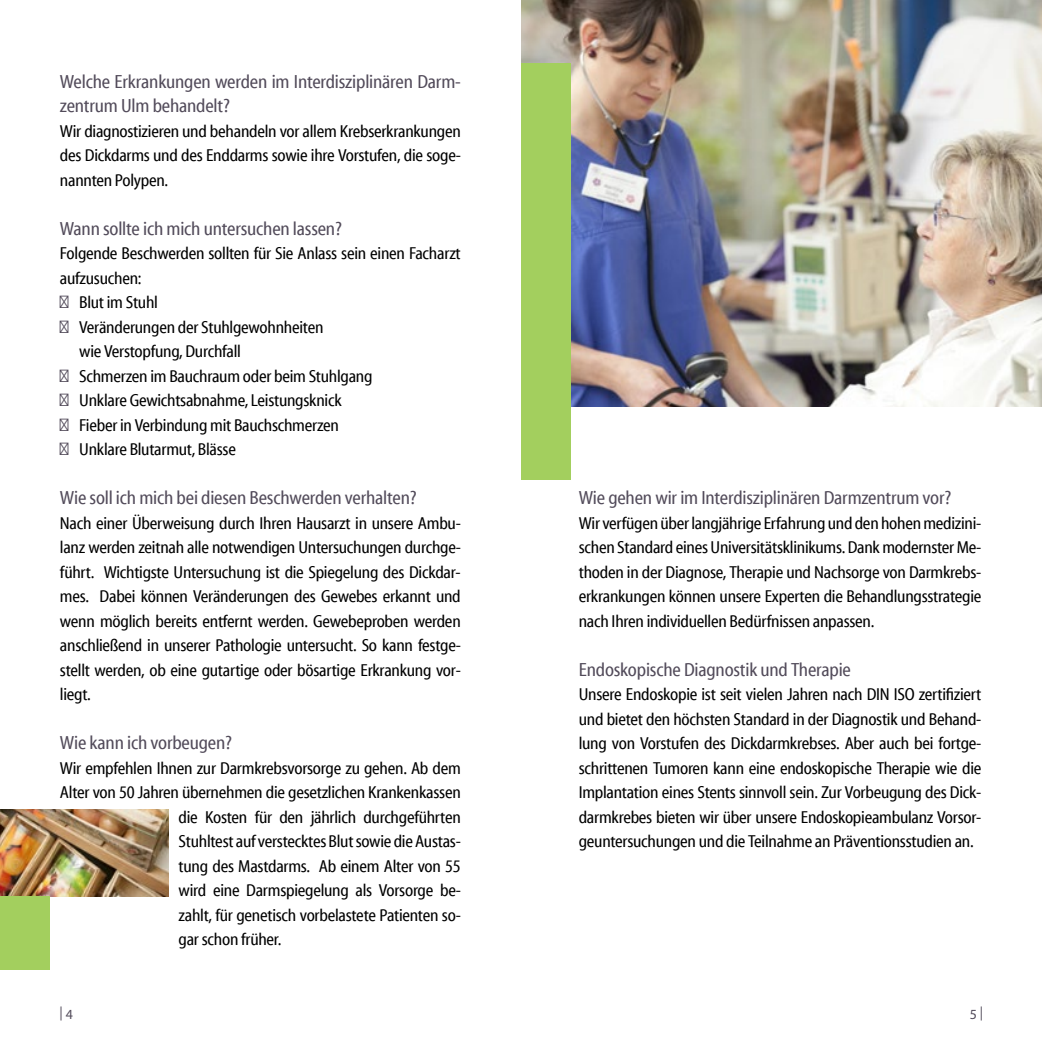
<style>
.page{position:relative;width:1042px;height:1042px;background:#fff}
.page>*{position:absolute;margin:0;border:0;box-sizing:border-box;transform-origin:0 0}
.t1{font:condensed 19.25px/24.5px "Myriad Web Pro";letter-spacing:-.01em;color:#524b5a}
.t2{font:condensed 17.5px/24.5px "Myriad Web Pro";letter-spacing:-.015em;color:#000;text-align:justify}
.t3{font:14px "Myriad Pro";color:#524b5a}
.s1{color:#524b5a}
</style>
<div class="page">
<img style="left:0;top:810px;width:169px;height:86px">
<img style="left:521px;top:0;width:521px;height:406px">
<div style="left:521px;top:63px;width:49px;height:417px;background:#a3cf5e"></div>
<div style="left:0;top:896px;width:50px;height:74px;background:#a3cf5e"></div>
<p class="t1" style="left:60px;top:69px;width:402px">Welche Erkrankungen werden im Interdisziplinären Darm&shy;zentrum Ulm behandelt?</p>
<p class="t2" style="left:60px;top:119px;width:402px">Wir diagnostizieren und behandeln vor allem Krebserkrankungen des Dickdarms und des Enddarms sowie ihre Vorstufen, die soge&shy;nannten Polypen.</p>
<p class="t1" style="left:60px;top:216px;width:283px">Wann sollte ich mich untersuchen lassen?</p>
<p class="t2" style="left:60px;top:241px;width:402px">Folgende Beschwerden sollten für Sie Anlass sein einen Facharzt</p>
<p class="t2" style="left:60px;top:266px;width:83px">aufzusuchen:</p>
<p class="t2" style="left:60px;top:290px;width:99px"><span class="s1">➜</span> Blut im Stuhl</p>
<p class="t2" style="left:60px;top:315px;width:265px"><span class="s1">➜</span> Veränderungen der Stuhlgewohnheiten</p>
<p class="t2" style="left:79px;top:339px;width:163px">wie Verstopfung, Durchfall</p>
<p class="t2" style="left:60px;top:364px;width:314px"><span class="s1">➜</span> Schmerzen im Bauchraum oder beim Stuhlgang</p>
<p class="t2" style="left:60px;top:388px;width:283px"><span class="s1">➜</span> Unklare Gewichtsabnahme, Leistungsknick</p>
<p class="t2" style="left:60px;top:413px;width:281px"><span class="s1">➜</span> Fieber in Verbindung mit Bauchschmerzen</p>
<p class="t2" style="left:60px;top:437px;width:177px"><span class="s1">➜</span> Unklare Blutarmut, Blässe</p>
<p class="t1" style="left:60px;top:486px;width:358px">Wie soll ich mich bei diesen Beschwerden verhalten?</p>
<p class="t2" style="left:60px;top:511px;width:402px">Nach einer Überweisung durch Ihren Hausarzt in unsere Ambu&shy;lanz werden zeitnah alle notwendigen Untersuchungen durchge&shy;führt. Wichtigste Untersuchung ist die Spiegelung des Dickdar&shy;mes. Dabei können Veränderungen des Gewebes erkannt und wenn möglich bereits entfernt werden. Gewebeproben werden anschließend in unserer Pathologie untersucht. So kann festge&shy;stellt werden, ob eine gutartige oder bösartige Erkrankung vor&shy;liegt.</p>
<p class="t1" style="left:60px;top:731px;width:174px">Wie kann ich vorbeugen?</p>
<p class="t2" style="left:60px;top:756px;width:402px">Wir empfehlen Ihnen zur Darmkrebsvorsorge zu gehen. Ab dem</p>
<p class="t2" style="left:60px;top:780px;width:402px">Alter von 50 Jahren übernehmen die gesetzlichen Krankenkassen</p>
<p class="t2" style="left:179px;top:805px;width:284px">die Kosten für den jährlich durchgeführten</p>
<p class="t2" style="left:179px;top:829px;width:284px">Stuhltest auf verstecktes Blut sowie die Austas-</p>
<p class="t2" style="left:179px;top:854px;width:284px">tung des Mastdarms. Ab einem Alter von 55</p>
<p class="t2" style="left:179px;top:878px;width:284px">wird eine Darmspiegelung als Vorsorge be-</p>
<p class="t2" style="left:179px;top:903px;width:284px">zahlt, für genetisch vorbelastete Patienten so-</p>
<p class="t2" style="left:179px;top:927px;width:104px">gar schon früher.</p>
<p class="t1" style="left:579px;top:486px;width:374px">Wie gehen wir im Interdisziplinären Darmzentrum vor?</p>
<p class="t2" style="left:579px;top:511px;width:404px">Wir verfügen über langjährige Erfahrung und den hohen medizini&shy;schen Standard eines Universitätsklinikums. Dank modernster Me&shy;thoden in der Diagnose, Therapie und Nachsorge von Darmkrebs&shy;erkrankungen können unsere Experten die Behandlungsstrategie nach Ihren individuellen Bedürfnissen anpassen.</p>
<p class="t1" style="left:579px;top:657px;width:274px">Endoskopische Diagnostik und Therapie</p>
<p class="t2" style="left:579px;top:682px;width:404px">Unsere Endoskopie ist seit vielen Jahren nach DIN ISO zertifiziert und bietet den höchsten Standard in der Diagnostik und Behand&shy;lung von Vorstufen des Dickdarmkrebses. Aber auch bei fortge&shy;schrittenen Tumoren kann eine endoskopische Therapie wie die Implantation eines Stents sinnvoll sein. Zur Vorbeugung des Dick&shy;darmkrebes bieten wir über unsere Endoskopieambulanz Vorsor&shy;geuntersuchungen und die Teilnahme an Präventionsstudien an.</p>
<p class="t3" style="left:60px;top:1003px;width:5px">|</p>
<p class="t3" style="left:980px;top:1003px;width:5px">|</p>
<p class="t3" style="left:66px;top:1005px;width:9px">4</p>
<p class="t3" style="left:970px;top:1005px;width:9px">5</p>
</div>
